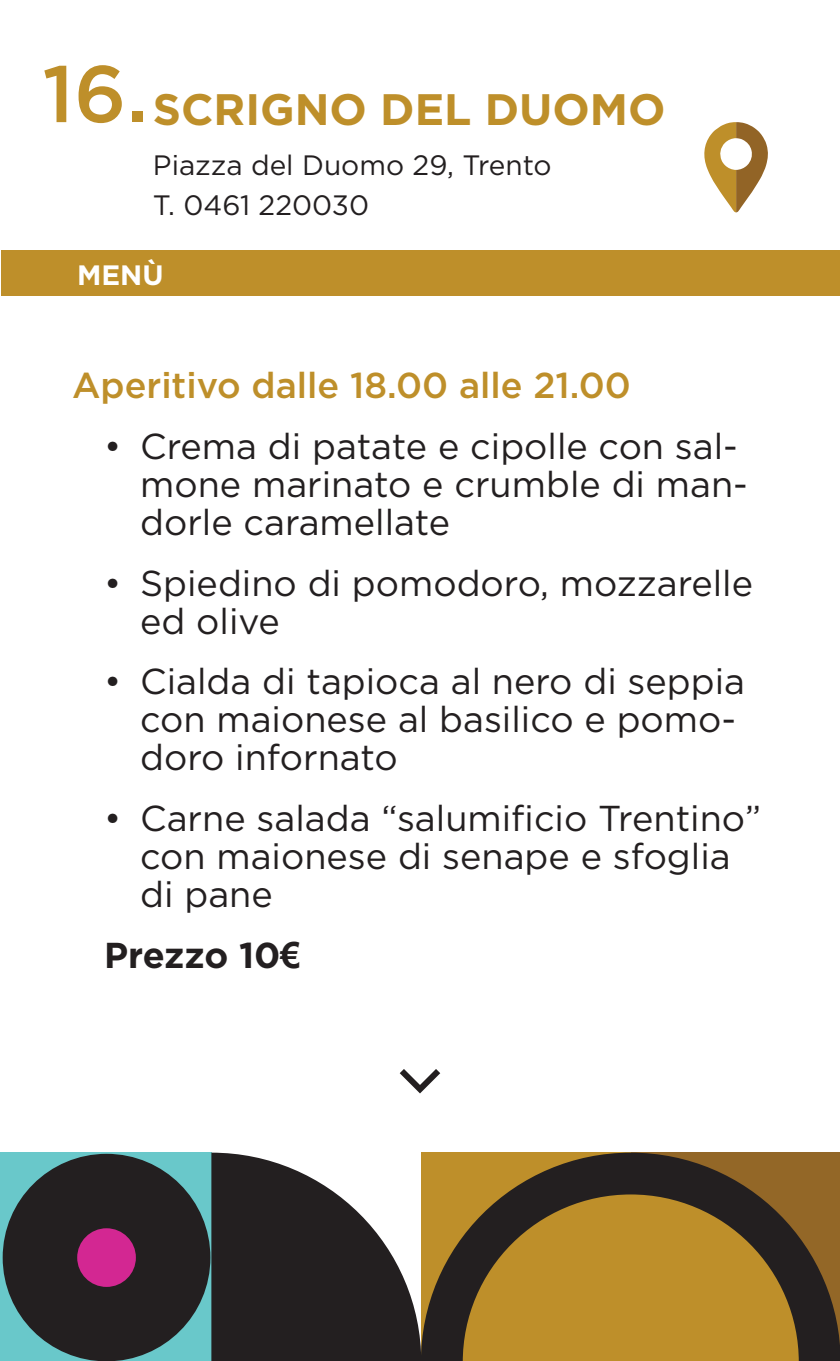
<style>
.page{position:relative;width:840px;height:1361px;background:#fff}
.page>*{position:absolute;margin:0;border:0;box-sizing:border-box;transform-origin:0 0}
.t1{font:500 80px "Gotham";color:#be8f2a}
.t2{font:700 44px "Gotham";color:#be8f2a}
.t3{font:36px/38px "Gotham";color:#231f20}
.t4{font:500 36px "Gotham";color:#be8f2a}
.t5{font:700 36px "Gotham";letter-spacing:-.005em;color:#231f20}
.t6{font:28px "Gotham";color:#231f20}
.t7{font:700 28px "Gotham";color:#fff}
.s1{font-family:"Arial"}
</style>
<div class="page">
<svg style="left:704px;top:122px;width:64px;height:90px"></svg>
<div style="left:1px;top:250px;width:838px;height:46px;background:#be8f2a"></div>
<div style="left:0;top:1153px;width:211px;height:208px;background:#69c8ca"></div>
<svg style="left:211px;top:1152px;width:209px;height:209px"></svg>
<div style="left:3px;top:1154px;width:207px;height:207px;background:#231f20;border-radius:50%"></div>
<div style="left:77px;top:1228px;width:59px;height:59px;background:#d32792;border-radius:50%"></div>
<svg style="left:420px;top:1152px;width:419px;height:209px;background:#6d5226"></svg>
<svg style="left:462px;top:1194px;width:336px;height:167px;background:#9f7828"></svg>
<svg style="left:399px;top:1069px;width:42px;height:25px"></svg>
<p class="t1" style="left:42px;top:48px;width:107px">16.</p>
<p class="t2" style="left:153px;top:83px;width:514px">SCRIGNO DEL DUOMO</p>
<p class="t6" style="left:153px;top:147px;width:400px">Piazza del Duomo 29, Trento</p>
<p class="t6" style="left:153px;top:187px;width:217px">T. 0461 220030</p>
<p class="t7" style="left:77px;top:258px;width:88px">MENÙ</p>
<p class="t4" style="left:72px;top:365px;width:560px">Aperitivo dalle 18.00 alle 21.00</p>
<p class="t3" style="left:140px;top:426px;width:609px;text-indent:-36px">• Crema di patate e cipolle con sal&shy;mone marinato e crumble di man&shy;dorle caramellate</p>
<p class="t3" style="left:140px;top:563px;width:614px;text-indent:-36px">• Spiedino di pomodoro, mozzarelle ed olive</p>
<p class="t3" style="left:140px;top:662px;width:606px;text-indent:-36px">• Cialda di tapioca al nero di seppia con maionese al basilico e pomo&shy;doro infornato</p>
<p class="t3" style="left:140px;top:798px;width:622px;text-indent:-36px">• Carne salada “salumificio Trentino” con maionese di senape e sfoglia di pane</p>
<p class="t5" style="left:104px;top:934px;width:198px">Prezzo 10<span class="s1">€</span></p>
</div>
